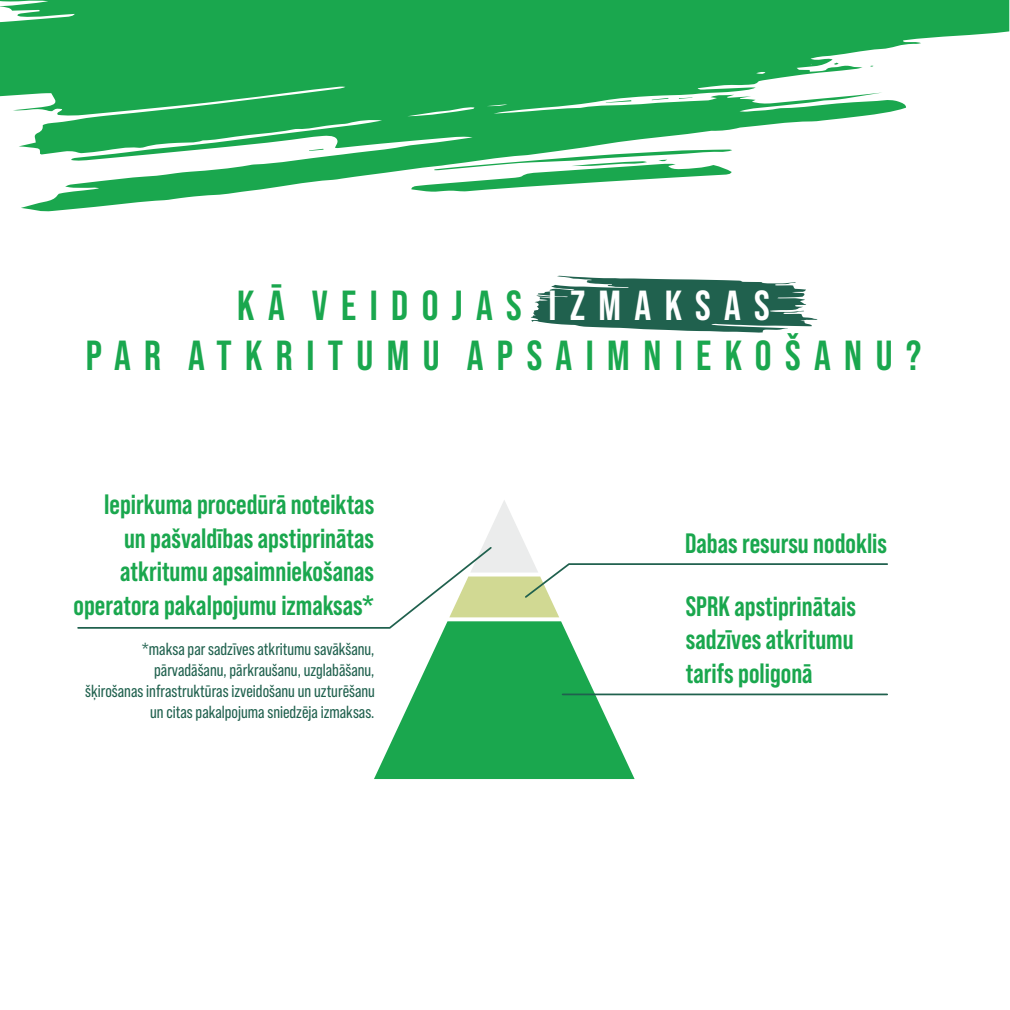
<style>
.page{position:relative;width:1010px;height:1010px;background:#fff}
.page>*{position:absolute;margin:0;border:0;box-sizing:border-box;transform-origin:0 0}
.t1{font:700 42px/50.4px "Bebas Neue Pro";letter-spacing:.32em;color:#1aa74e;text-align:center}
.t2{font:700 28px/33.6px "Bebas Neue Pro";color:#1aa74e;text-align:right}
.t3{font:17.5px/21px "Bebas Neue Pro";color:#20614e;text-align:right}
.s1{color:#fff}
</style>
<div class="page">
<svg style="left:374px;top:629px;width:260px;height:150px;fill:#1aa74e"></svg>
<svg style="left:531px;top:276px;width:286px;height:57px"></svg>
<hr style="left:562px;top:693px;width:325px;height:2px;background:#20614e">
<svg style="left:77px;top:500px;width:811px;height:129px"></svg>
<svg style="left:0;top:0;width:1009px;height:211px;fill:#1aa74e"></svg>
<h1 class="t1" style="left:86px;top:281px;width:837px">KĀ VEIDOJAS <span class="s1">IZMAKSAS<br></span>PAR ATKRITUMU APSAIMNIEKOŠANU?</h1>
<p class="t2" style="left:74px;top:488px;width:302px">Iepirkuma procedūrā noteiktas<br>un pašvaldības apstiprinātas atkritumu apsaimniekošanas operatora pakalpojumu izmaksas*</p>
<p class="t3" style="left:85px;top:639px;width:291px">*maksa par sadzīves atkritumu savākšanu, pārvadāšanu, pārkraušanu, uzglabāšanu,<br>šķirošanas infrastruktūras izveidošanu un uzturēšanu un citas pakalpojuma sniedzēja izmaksas.</p>
<p class="t2" style="left:685px;top:527px;width:204px">Dabas resursu nodoklis</p>
<p class="t2" style="left:686px;top:590px;width:172px;text-align:justify">SPRK apstiprinātais sadzīves atkritumu tarifs poligonā</p>
</div>
